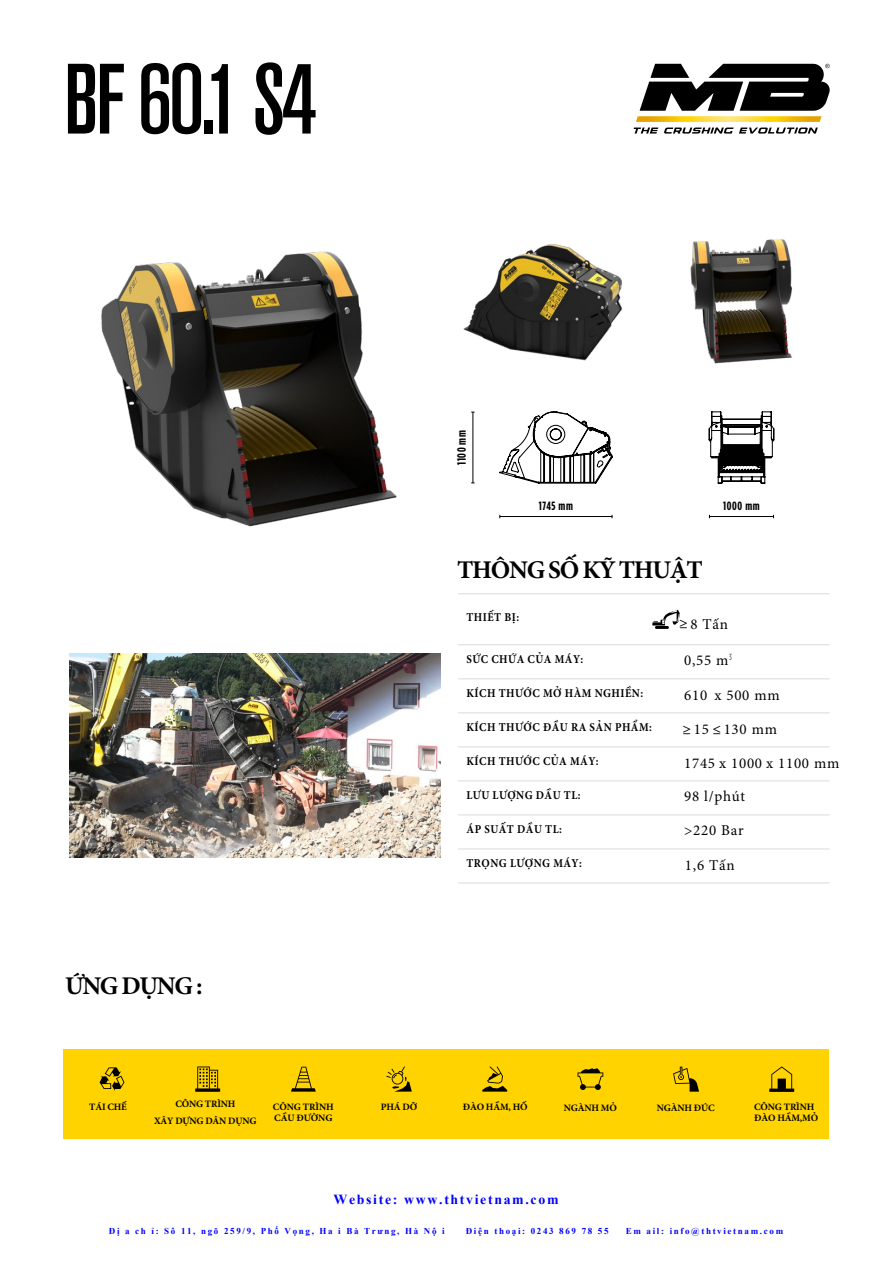
<style>
.page{position:relative;width:893px;height:1263px;background:#fff}
.page>*{position:absolute;margin:0;border:0;box-sizing:border-box;transform-origin:0 0}
.t1{font:500 condensed 98.85px "Akzidenz Grotesk BQ";color:#000}
.t2{font:700 25.5px "Minion Pro";letter-spacing:-.05em;color:#000}
.t3{font:15px "Minion Pro";letter-spacing:.05em;color:#000}
.t4{font:700 13.8px "Times New Roman";letter-spacing:.12em;color:#00f}
.t5{font:700 12px "Minion Pro";letter-spacing:.04em;color:#000;scale:.91 1}
.t6{font:700 12px "Gotham Condensed";letter-spacing:.05em;color:#000}
.t7{font:700 9.75px/11.7px "Minion Pro";letter-spacing:-.02em;color:#000}
.t8{font:700 9px "Times New Roman";letter-spacing:.185em;color:#00f}
.s1{font-family:"Century Gothic";font-size:13.5px}
</style>
<div class="page">
<svg style="left:633px;top:128px;width:185px;height:6px"></svg>
<svg style="left:636px;top:64px;width:194px;height:58px"></svg>
<img style="left:101px;top:251px;width:296px;height:276px">
<img style="left:690px;top:239px;width:103px;height:125px">
<img style="left:463px;top:244px;width:160px;height:117px">
<hr style="left:500px;top:516px;width:112px;height:1px;background:#000">
<hr style="left:472px;top:412px;width:1px;height:71px;background:#000">
<hr style="left:709px;top:516px;width:64px;height:1px;background:#000">
<svg style="left:499px;top:411px;width:114px;height:72px"></svg>
<svg style="left:709px;top:412px;width:65px;height:71px"></svg>
<img style="left:69px;top:653px;width:372px;height:205px">
<hr style="left:458px;top:644px;width:186px;height:1px;background:#dadada">
<hr style="left:644px;top:644px;width:186px;height:1px;background:#dadada">
<hr style="left:458px;top:678px;width:186px;height:1px;background:#dadada">
<hr style="left:644px;top:678px;width:186px;height:1px;background:#dadada">
<hr style="left:458px;top:712px;width:186px;height:1px;background:#dadada">
<hr style="left:644px;top:712px;width:186px;height:1px;background:#dadada">
<hr style="left:458px;top:746px;width:186px;height:1px;background:#dadada">
<hr style="left:644px;top:746px;width:186px;height:1px;background:#dadada">
<hr style="left:458px;top:780px;width:186px;height:1px;background:#dadada">
<hr style="left:644px;top:780px;width:186px;height:1px;background:#dadada">
<hr style="left:458px;top:814px;width:186px;height:1px;background:#dadada">
<hr style="left:644px;top:814px;width:186px;height:1px;background:#dadada">
<hr style="left:458px;top:848px;width:186px;height:1px;background:#dadada">
<hr style="left:644px;top:848px;width:186px;height:1px;background:#dadada">
<hr style="left:458px;top:882px;width:186px;height:1px;background:#dadada">
<hr style="left:644px;top:882px;width:186px;height:1px;background:#dadada">
<hr style="left:458px;top:593px;width:186px;height:1px;background:#dadada">
<hr style="left:644px;top:593px;width:186px;height:1px;background:#dadada">
<svg style="left:652px;top:610px;width:28px;height:19px"></svg>
<div style="left:64px;top:1049px;width:765px;height:90px;background:#ffd300"></div>
<svg style="left:100px;top:1067px;width:24px;height:24px"></svg>
<svg style="left:195px;top:1066px;width:25px;height:26px"></svg>
<svg style="left:291px;top:1067px;width:25px;height:24px"></svg>
<svg style="left:386px;top:1067px;width:26px;height:25px"></svg>
<svg style="left:482px;top:1067px;width:25px;height:24px"></svg>
<svg style="left:577px;top:1068px;width:26px;height:22px"></svg>
<svg style="left:673px;top:1067px;width:26px;height:25px"></svg>
<svg style="left:769px;top:1066px;width:25px;height:26px"></svg>
<h1 class="t1" style="left:64px;top:43px;width:255px">BF 60.1 S4</h1>
<h2 class="t2" style="left:65px;top:968px;width:139px">ỨNG DỤNG :</h2>
<p class="t6" style="left:455px;top:465px;width:36px;rotate:-90deg">1100 mm</p>
<p class="t6" style="left:539px;top:499px;width:36px">1745 mm</p>
<p class="t6" style="left:723px;top:499px;width:38px">1000 mm</p>
<h2 class="t2" style="left:457px;top:552px;width:247px">THÔNG SỐ KỸ THUẬT</h2>
<p class="t5" style="left:466px;top:608px;width:59px">THIẾT BỊ:</p>
<p class="t3" style="left:680px;top:614px;width:50px"><span class="s1">≥</span>8 Tấn</p>
<p class="t5" style="left:466px;top:651px;width:130px">SỨC CHỨA CỦA MÁY:</p>
<p class="t3" style="left:684px;top:650px;width:49px">0,55 m<sup>3</sup></p>
<p class="t5" style="left:466px;top:685px;width:196px">KÍCH THƯỚC MỞ HÀM NGHIỀN:</p>
<p class="t3" style="left:684px;top:685px;width:97px">610 x 500 mm</p>
<p class="t5" style="left:466px;top:719px;width:205px">KÍCH THƯỚC ĐẦU RA SẢN PHẨM:</p>
<p class="t3" style="left:683px;top:719px;width:95px"><span class="s1">≥</span> 15 <span class="s1">≤</span> 130 mm</p>
<p class="t5" style="left:466px;top:753px;width:147px">KÍCH THƯỚC CỦA MÁY:</p>
<p class="t3" style="left:684px;top:753px;width:157px">1745 x 1000 x 1100 mm</p>
<p class="t5" style="left:466px;top:787px;width:127px">LƯU LƯỢNG DẦU TL:</p>
<p class="t3" style="left:684px;top:786px;width:62px">98 l/phút</p>
<p class="t5" style="left:466px;top:821px;width:106px">ÁP SUẤT DẦU TL:</p>
<p class="t3" style="left:684px;top:820px;width:61px">&gt;220 Bar</p>
<p class="t5" style="left:466px;top:855px;width:128px">TRỌNG LƯỢNG MÁY:</p>
<p class="t3" style="left:685px;top:855px;width:51px">1,6 Tấn</p>
<p class="t7" style="left:89px;top:1101px;width:39px">TÁI CHẾ</p>
<p class="t7" style="left:154px;top:1095px;width:104px;line-height:17.2px;text-align:center">CÔNG TRÌNH<br>XÂY DỰNG DÂN DỤNG</p>
<p class="t7" style="left:273px;top:1101px;width:62px">CÔNG TRÌNH<br>CẦU ĐƯỜNG</p>
<p class="t7" style="left:381px;top:1101px;width:38px">PHÁ DỠ</p>
<p class="t7" style="left:463px;top:1101px;width:66px">ĐÀO HẦM, HỐ</p>
<p class="t7" style="left:564px;top:1102px;width:54px">NGÀNH MỎ</p>
<p class="t7" style="left:657px;top:1102px;width:59px">NGÀNH ĐÚC</p>
<p class="t7" style="left:754px;top:1100px;width:65px">CÔNG TRÌNH<br>ĐÀO HẦM,MỎ</p>
<p class="t4" style="left:334px;top:1189px;width:226px">Website: www.thtvietnam.com</p>
<p class="t8" style="left:109px;top:1224px;width:337px">Đị a ch ỉ: Sô 11, ngõ 259/9, Phố Vọng, Ha i Bà Trưng, Hà Nộ i</p>
<p class="t8" style="left:466px;top:1224px;width:144px">Điện thoại: 0243 869 78 55</p>
<p class="t8" style="left:626px;top:1224px;width:159px">Em ail: info@thtvietnam.com</p>
</div>
